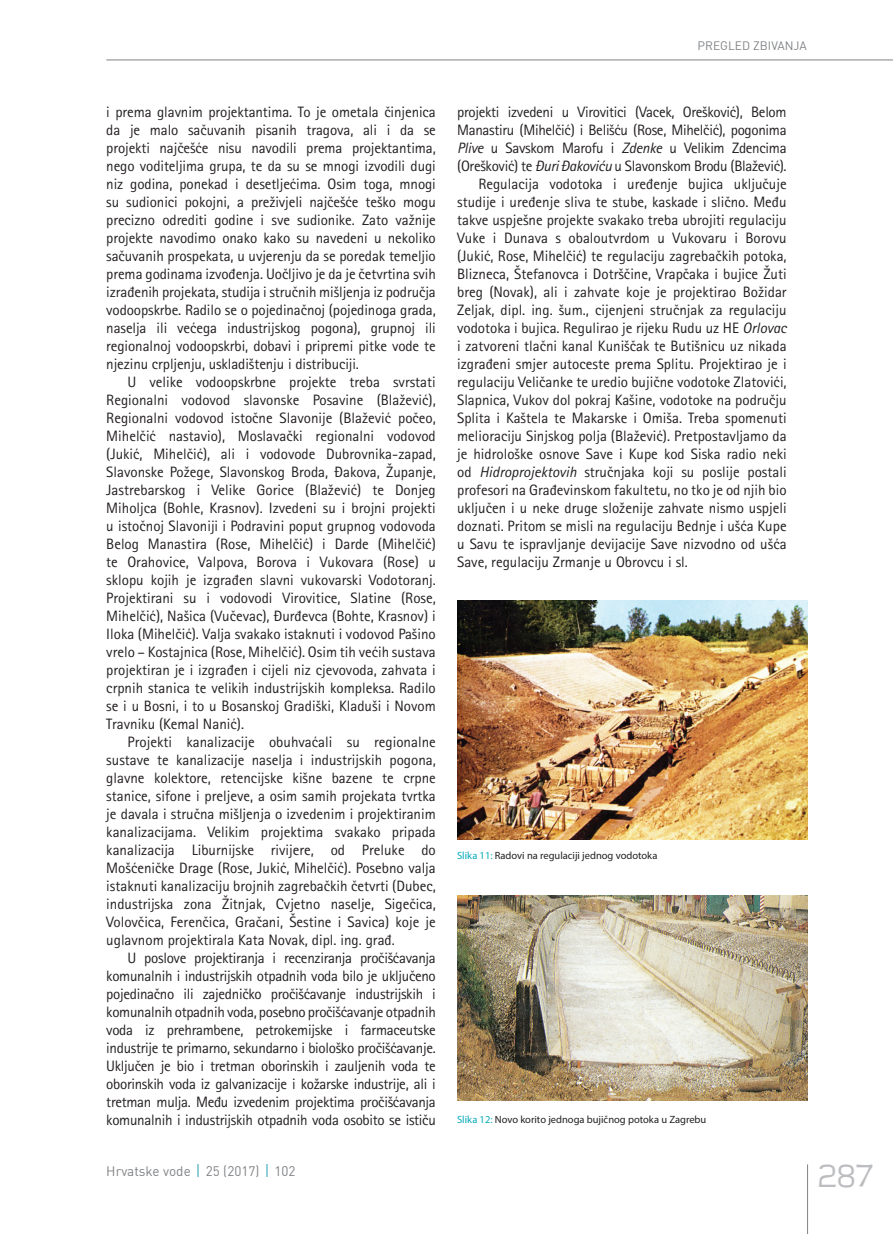
<style>
.page{position:relative;width:893px;height:1234px;background:#fff}
.page>*{position:absolute;margin:0;border:0;box-sizing:border-box;transform-origin:0 0}
.t1{font:300 36px "Teen";color:#bcbdc0}
.OSNOVNI_TEKST_10-12{font:15px/18px "Rotis Sans Serifklemy";letter-spacing:-.005em;color:#231f20;text-align:justify}
.t2{font:13.5px "DIN";color:#808285}
.t3{font:12px "DIN";color:#808285}
.hv_txt_tbl1{font:10.5px "Myriad Pro";color:#231f20}
.s1{font-style:italic}
.s2{color:#07aab9}
</style>
<div class="page">
<hr style="left:807px;top:1164px;width:1px;height:69px;background:#808285">
<hr style="left:106px;top:60px;width:787px;height:1px;background:#808285">
<svg style="left:198px;top:1164px;width:1px;height:12px"></svg>
<svg style="left:266px;top:1164px;width:2px;height:12px"></svg>
<img style="left:457px;top:600px;width:351px;height:239px">
<img style="left:457px;top:895px;width:351px;height:205px">
<p class="t3" style="left:698px;top:37px;width:111px">PREGLED ZBIVANJA</p>
<p class="OSNOVNI_TEKST_10-12" style="left:106px;top:102px;width:331px">i prema glavnim projektantima. To je ometala činjenica da je malo sačuvanih pisanih tragova, ali i da se projekti najčešće nisu navodili prema projektantima, nego voditeljima grupa, te da su se mnogi izvodili dugi niz godina, ponekad i desetljećima. Osim toga, mnogi su sudionici pokojni, a preživjeli najčešće teško mogu precizno odrediti godine i sve sudionike. Zato važnije projekte navodimo onako kako su navedeni u nekoliko sačuvanih prospekata, u uvjerenju da se poredak temeljio prema godinama izvođenja. Uočljivo je da je četvrtina svih izrađenih projekata, studija i stručnih mišljenja iz područja vodoopskrbe. Radilo se o pojedinačnoj (pojedinoga grada, naselja ili većega industrijskog pogona), grupnoj ili regionalnoj vodoopskrbi, dobavi i pripremi pitke vode te njezinu crpljenju, uskladištenju i distribuciji.</p>
<p class="OSNOVNI_TEKST_10-12" style="left:106px;top:372px;width:331px;text-indent:21px">U velike vodoopskrbne projekte treba svrstati Regionalni vodovod slavonske Posavine (Blažević), Regionalni vodovod istočne Slavonije (Blažević počeo, Mihelčić nastavio), Moslavački regionalni vodovod (Jukić, Mihelčić), ali i vodovode Dubrovnika-zapad, Slavonske Požege, Slavonskog Broda, Đakova, Županje, Jastrebarskog i Velike Gorice (Blažević) te Donjeg Miholjca (Bohle, Krasnov). Izvedeni su i brojni projekti u istočnoj Slavoniji i Podravini poput grupnog vodovoda Belog Manastira (Rose, Mihelčić) i Darde (Mihelčić) te Orahovice, Valpova, Borova i Vukovara (Rose) u sklopu kojih je izgrađen slavni vukovarski Vodotoranj.<br>Projektirani su i vodovodi Virovitice, Slatine (Rose, Mihelčić), Našica (Vučevac), Đurđevca (Bohte, Krasnov) i Iloka (Mihelčić). Valja svakako istaknuti i vodovod Pašino vrelo – Kostajnica (Rose, Mihelčić). Osim tih većih sustava projektiran je i izgrađen i cijeli niz cjevovoda, zahvata i crpnih stanica te velikih industrijskih kompleksa. Radilo se i u Bosni, i to u Bosanskoj Gradiški, Kladuši i Novom Travniku (Kemal Nanić).</p>
<p class="OSNOVNI_TEKST_10-12" style="left:106px;top:732px;width:331px;text-indent:21px">Projekti kanalizacije obuhvaćali su regionalne sustave te kanalizacije naselja i industrijskih pogona, glavne kolektore, retencijske kišne bazene te crpne stanice, sifone i preljeve, a osim samih projekata tvrtka je davala i stručna mišljenja o izvedenim i projektiranim kanalizacijama. Velikim projektima svakako pripada kanalizacija Liburnijske rivijere, od Preluke do Mošćeničke Drage (Rose, Jukić, Mihelčić). Posebno valja istaknuti kanalizaciju brojnih zagrebačkih četvrti (Dubec, industrijska zona Žitnjak, Cvjetno naselje, Sigečica, Volovčica, Ferenčica, Gračani, Šestine i Savica) koje je uglavnom projektirala Kata Novak, dipl. ing. građ.</p>
<p class="OSNOVNI_TEKST_10-12" style="left:106px;top:948px;width:331px;text-indent:21px">U poslove projektiranja i recenziranja pročišćavanja komunalnih i industrijskih otpadnih voda bilo je uključeno pojedinačno ili zajedničko pročišćavanje industrijskih i komunalnih otpadnih voda, posebno pročišćavanje otpadnih voda iz prehrambene, petrokemijske i farmaceutske industrije te primarno, sekundarno i biološko pročišćavanje.<br>Uključen je bio i tretman oborinskih i zauljenih voda te oborinskih voda iz galvanizacije i kožarske industrije, ali i tretman mulja. Među izvedenim projektima pročišćavanja komunalnih i industrijskih otpadnih voda osobito se ističu</p>
<p class="t2" style="left:106px;top:1161px;width:191px">Hrvatske vode 25 (2017) 102</p>
<p class="OSNOVNI_TEKST_10-12" style="left:457px;top:102px;width:331px">projekti izvedeni u Virovitici (Vacek, Orešković), Belom Manastiru (Mihelčić) i Belišću (Rose, Mihelčić), pogonima <span class="s1">Plive</span> u Savskom Marofu i <span class="s1">Zdenke</span> u Velikim Zdencima (Orešković) te <span class="s1">Đuri Đakoviću</span> u Slavonskom Brodu (Blažević).</p>
<p class="OSNOVNI_TEKST_10-12" style="left:457px;top:174px;width:331px;text-indent:21px">Regulacija vodotoka i uređenje bujica uključuje studije i uređenje sliva te stube, kaskade i slično. Među takve uspješne projekte svakako treba ubrojiti regulaciju Vuke i Dunava s obaloutvrdom u Vukovaru i Borovu (Jukić, Rose, Mihelčić) te regulaciju zagrebačkih potoka, Blizneca, Štefanovca i Dotrščine, Vrapčaka i bujice Žuti breg (Novak), ali i zahvate koje je projektirao Božidar Zeljak, dipl. ing. šum., cijenjeni stručnjak za regulaciju vodotoka i bujica. Regulirao je rijeku Rudu uz HE <span class="s1">Orlovac </span>i zatvoreni tlačni kanal Kuniščak te Butišnicu uz nikada izgrađeni smjer autoceste prema Splitu. Projektirao je i regulaciju Veličanke te uredio bujične vodotoke Zlatovići, Slapnica, Vukov dol pokraj Kašine, vodotoke na području Splita i Kaštela te Makarske i Omiša. Treba spomenuti melioraciju Sinjskog polja (Blažević). Pretpostavljamo da je hidrološke osnove Save i Kupe kod Siska radio neki od <span class="s1">Hidroprojektovih</span> stručnjaka koji su poslije postali profesori na Građevinskom fakultetu, no tko je od njih bio uključen i u neke druge složenije zahvate nismo uspjeli doznati. Pritom se misli na regulaciju Bednje i ušća Kupe u Savu te ispravljanje devijacije Save nizvodno od ušća Save, regulaciju Zrmanje u Obrovcu i sl.</p>
<p class="hv_txt_tbl1" style="left:457px;top:848px;width:202px"><span class="s2">Slika 11:</span> Radovi na regulaciji jednog vodotoka</p>
<p class="hv_txt_tbl1" style="left:457px;top:1112px;width:251px"><span class="s2">Slika 12:</span> Novo korito jednoga bujičnog potoka u Zagrebu</p>
<h1 class="t1" style="left:816px;top:1156px;width:58px">287</h1>
</div>
